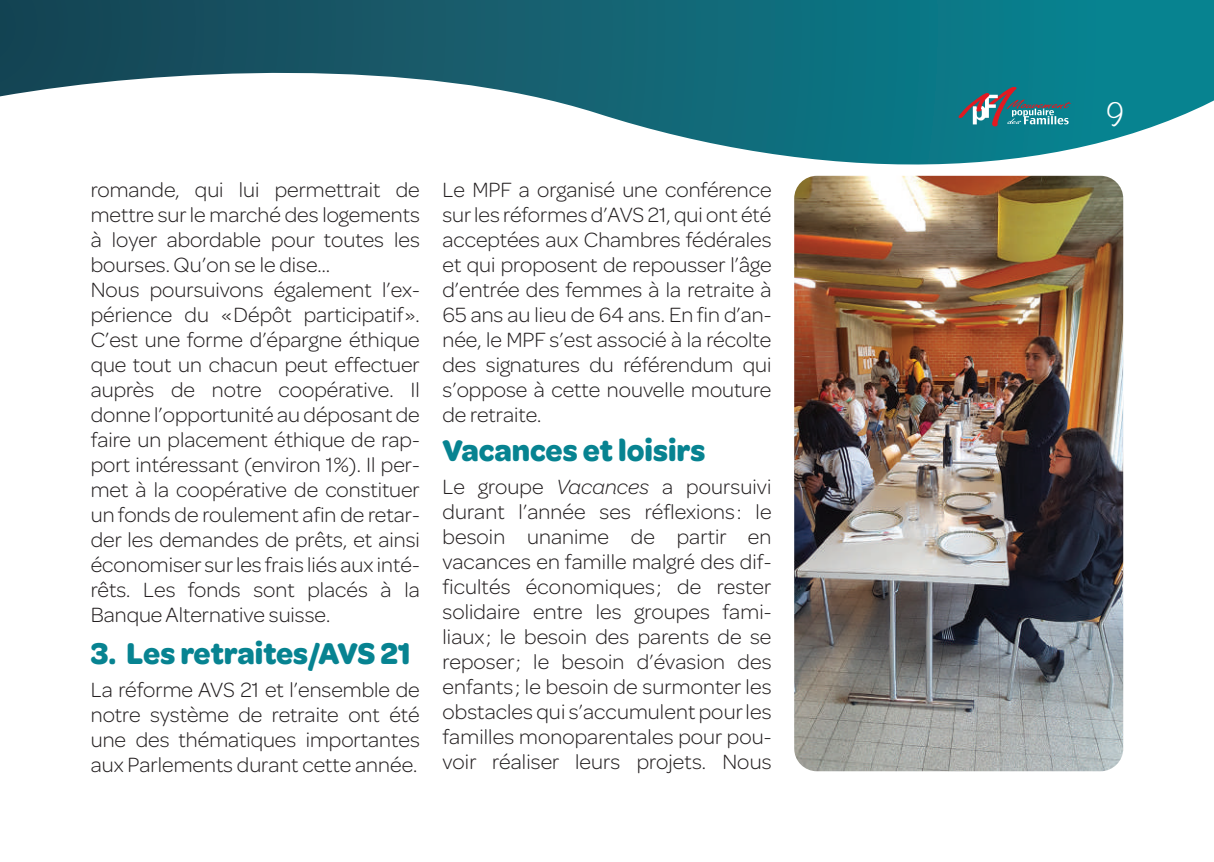
<style>
.page{position:relative;width:1214px;height:862px;background:#fff}
.page>*{position:absolute;margin:0;border:0;box-sizing:border-box;transform-origin:0 0}
.t1{font:700 32px "Omnes";color:#078391;scale:.95 1}
.t2{font:300 28px "Noteworthy";color:#fff}
.t3{font:300 22px/25px "Omnes";color:#231f20;text-align:justify}
.s1{font-style:italic}
</style>
<div class="page">
<svg style="left:0;top:0;width:1213px;height:176px"></svg>
<hr style="left:0;top:0;width:1px;height:96px;background:#124353">
<svg style="left:958px;top:87px;width:112px;height:39px;background:#45808c"></svg>
<img style="left:794px;top:176px;width:329px;height:595px">
<p class="t3" style="left:91px;top:176px;width:330px;text-align:left">romande, qui lui permettrait de mettre sur le marché des logements à loyer abordable pour toutes les bourses. Qu’on se le dise…<br>Nous poursuivons également l’ex&shy;périence du « Dépôt participatif ».<br>C’est une forme d’épargne éthique que tout un chacun peut effectuer auprès de notre coopérative. Il donne l’opportunité au déposant de faire un placement éthique de rap&shy;port intéressant (environ 1%). Il per&shy;met à la coopérative de constituer un fonds de roulement afin de retar&shy;der les demandes de prêts, et ainsi économiser sur les frais liés aux inté&shy;rêts. Les fonds sont placés à la Banque Alternative suisse.</p>
<h1 class="t1" style="left:91px;top:630px;width:338px">3. Les retraites/AVS 21</h1>
<p class="t3" style="left:91px;top:676px;width:330px">La réforme AVS 21 et l’ensemble de notre système de retraite ont été une des thématiques importantes aux Parlements durant cette année.</p>
<p class="t3" style="left:442px;top:176px;width:330px">Le MPF a organisé une conférence sur les réformes d’AVS 21, qui ont été acceptées aux Chambres fédérales et qui proposent de repousser l’âge d’entrée des femmes à la retraite à 65 ans au lieu de 64 ans. En fin d’an&shy;née, le MPF s’est associé à la récolte des signatures du référendum qui s’oppose à cette nouvelle mouture de retraite.</p>
<h1 class="t1" style="left:442px;top:428px;width:278px">Vacances et loisirs</h1>
<p class="t3" style="left:442px;top:473px;width:330px">Le groupe <span class="s1">Vacances</span> a poursuivi durant l’année ses réflexions : le besoin unanime de partir en vacances en famille malgré des dif&shy;ficultés économiques ; de rester solidaire entre les groupes fami&shy;liaux ; le besoin des parents de se reposer ; le besoin d’évasion des enfants ; le besoin de surmonter les obstacles qui s’accumulent pour les familles monoparentales pour pou&shy;voir réaliser leurs projets. Nous</p>
<p class="t2" style="left:1106px;top:90px;width:18px">9</p>
</div>
